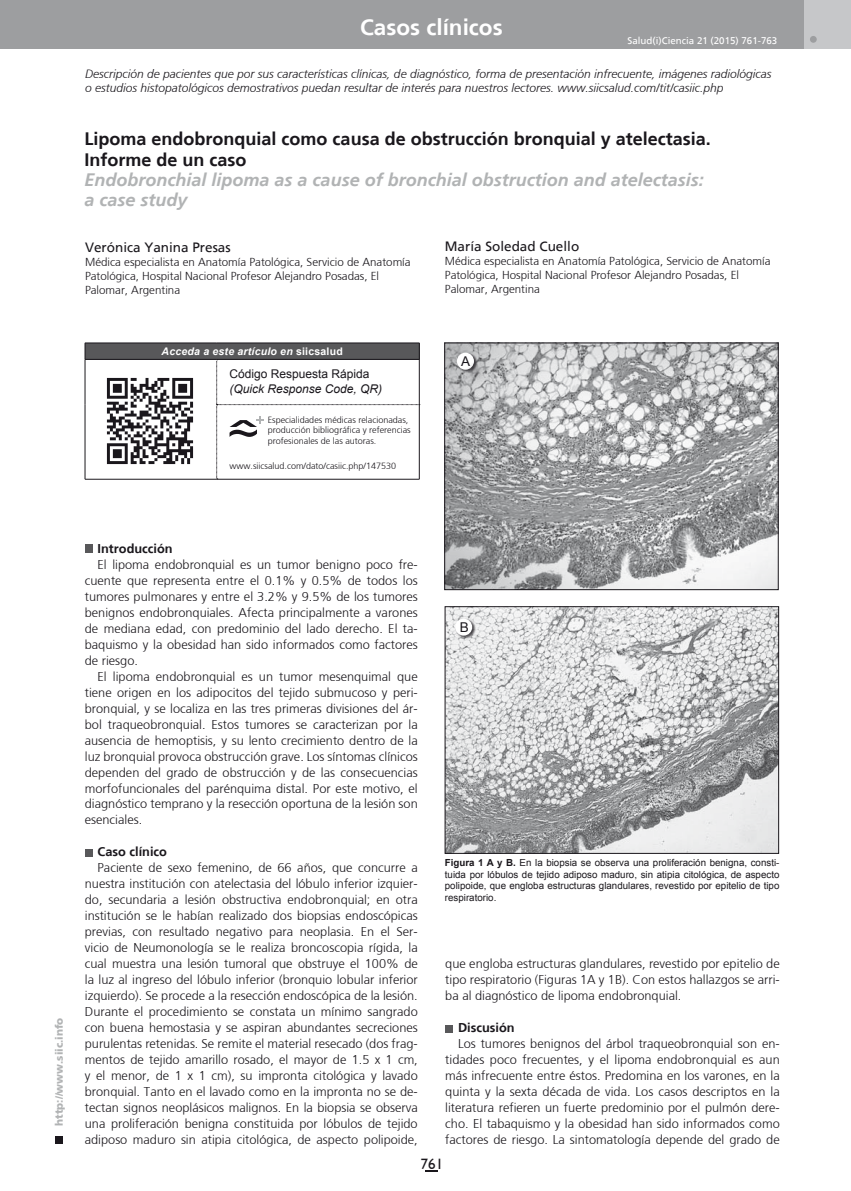
<style>
.page{position:relative;width:851px;height:1191px;background:#fff}
.page>*{position:absolute;margin:0;border:0;box-sizing:border-box;transform-origin:0 0}
.t1{font:700 22.5px "Frutiger";color:#fff}
.t2{font:700 18px/20.2px "Frutiger";color:#1a171c}
.t3{font:italic 700 18px/20.2px "Frutiger";color:#b1b3b4}
.t4{font:15px "Humanist 521 BT";color:#1a171c}
.t5{font:13.5px "Frutiger";color:#1a171c}
.t6{font:13.5px "Arial";color:#1a171c}
.t7{font:300 12.75px/16px "Frutiger";color:#1a171c;text-align:justify}
.t8{font:700 12.75px "Frutiger";color:#1a171c}
.t9{font:italic 300 12px/14.4px "Frutiger";color:#1a171c}
.t10{font:italic 12px "Arial";color:#1a171c}
.t11{font:12px "Arial";color:#1a171c}
.t12{font:300 11.55px/13.8px "Frutiger";color:#1a171c}
.t13{font:italic 700 10.5px "Arial";letter-spacing:.02em;color:#fff}
.t14{font:900 10.5px "Frutiger";color:#b1b3b4}
.t15{font:9.75px/11.7px "Arial";color:#1a171c;text-align:justify}
.t16{font:9.75px "Frutiger";color:#fff}
.t17{font:300 9px/10.5px "Frutiger";color:#1a171c}
.s1{font-style:normal}
.s2{font-weight:700}
</style>
<div class="page">
<div style="left:1px;top:0;width:849px;height:49px;background:#9d9ea0"></div>
<svg style="left:425px;top:1170px;width:13px;height:2px"></svg>
<div style="left:55px;top:1136px;width:8px;height:8px;background:#1a171c"></div>
<div style="left:804px;top:0;width:46px;height:49px;background:#c6c7c9"></div>
<div style="left:809px;top:36px;width:7px;height:7px;background:#9d9ea0;border-radius:50%"></div>
<div style="left:85px;top:343px;width:334px;height:16px;background:#58585a"></div>
<hr style="left:85px;top:359px;width:1px;height:46px;background:#1a171c">
<hr style="left:85px;top:405px;width:1px;height:74px;background:#1a171c">
<hr style="left:85px;top:479px;width:132px;height:1px;background:#1a171c">
<hr style="left:217px;top:479px;width:202px;height:1px;background:#1a171c">
<hr style="left:85px;top:343px;width:132px;height:1px;background:#1a171c">
<svg style="left:85px;top:343px;width:1px;height:16px"></svg>
<hr style="left:85px;top:359px;width:132px;height:1px;background:#1a171c">
<div style="left:85px;top:544px;width:8px;height:8px;background:#58585a"></div>
<div style="left:85px;top:848px;width:8px;height:8px;background:#58585a"></div>
<div style="left:445px;top:1024px;width:7px;height:8px;background:#58585a"></div>
<img style="left:106px;top:377px;width:88px;height:88px">
<img style="left:446px;top:345px;width:330px;height:243px">
<div style="left:444px;top:343px;width:334px;height:247px;border:1px solid #1a171c"></div>
<img style="left:447px;top:608px;width:329px;height:243px">
<div style="left:445px;top:606px;width:333px;height:247px;border:1px solid #1a171c"></div>
<div style="left:456px;top:352px;width:22px;height:21px;background:#1a171c;opacity:.75"></div>
<div style="left:457px;top:353px;width:17px;height:17px;background:#fff;border-radius:50%"></div>
<div style="left:464px;top:359px;width:24px;height:25px;background:#1a171c;opacity:.75"></div>
<div style="left:455px;top:618px;width:21px;height:21px;background:#1a171c;opacity:.75"></div>
<div style="left:455px;top:618px;width:17px;height:17px;background:#fff;border-radius:50%"></div>
<svg style="left:216px;top:343px;width:204px;height:136px"></svg>
<h1 class="t1" style="left:360px;top:14px;width:144px">Casos clínicos</h1>
<p class="t16" style="left:510px;top:33px;width:270px">V. Y. Presas, M. S. Cuello / Salud(i)Ciencia 21 (2016) 775-777</p>
<p class="t16" style="left:627px;top:35px;width:151px">Salud(i)Ciencia 21 (2015) 761-763</p>
<p class="t9" style="left:85px;top:67px;width:688px">Descripción de pacientes que por sus características clínicas, de diagnóstico, forma de presentación infrecuente, imágenes radiológicas o estudios histopatológicos demostrativos puedan resultar de interés para nuestros lectores. www.siicsalud.com/tit/casiic.php</p>
<h2 class="t2" style="left:84px;top:129px;width:628px">Lipoma endobronquial como causa de obstrucción bronquial y atelectasia.<br>Informe de un caso</h2>
<h2 class="t3" style="left:84px;top:169px;width:621px">Endobronchial lipoma as a cause of bronchial obstruction and atelectasis: a case study</h2>
<p class="t5" style="left:85px;top:239px;width:147px">Verónica Yanina Presas</p>
<p class="t12" style="left:85px;top:255px;width:327px">Médica especialista en Anatomía Patológica, Servicio de Anatomía<br>Patológica, Hospital Nacional Profesor Alejandro Posadas, El<br>Palomar, Argentina</p>
<p class="t5" style="left:445px;top:238px;width:136px">María Soledad Cuello</p>
<p class="t12" style="left:445px;top:254px;width:327px">Médica especialista en Anatomía Patológica, Servicio de Anatomía<br>Patológica, Hospital Nacional Profesor Alejandro Posadas, El<br>Palomar, Argentina</p>
<p class="t13" style="left:161px;top:344px;width:183px">Acceda a este artículo en <span class="s1">siicsalud</span></p>
<p class="t11" style="left:229px;top:366px;width:142px">Código Respuesta Rápida</p>
<p class="t10" style="left:229px;top:381px;width:154px">(Quick Response Code, QR)</p>
<p class="t17" style="left:268px;top:414px;width:144px">Especialidades médicas relacionadas, producción bibliográfica y referencias profesionales de las autoras.</p>
<p class="t17" style="left:229px;top:461px;width:168px">www.siicsalud.com/dato/casiic.php/147530</p>
<p class="t6" style="left:461px;top:352px;width:11px">A</p>
<p class="t14" style="left:53px;top:1125px;width:110px;rotate:-90deg">http://www.siic.info</p>
<p class="t8" style="left:98px;top:541px;width:77px">Introducción</p>
<p class="t7" style="left:85px;top:556px;width:334px;text-indent:13px">El lipoma endobronquial es un tumor benigno poco fre&shy;cuente que representa entre el 0.1% y 0.5% de todos los tumores pulmonares y entre el 3.2% y 9.5% de los tumores benignos endobronquiales. Afecta principalmente a varones de mediana edad, con predominio del lado derecho. El ta&shy;baquismo y la obesidad han sido informados como factores de riesgo.</p>
<p class="t7" style="left:85px;top:668px;width:334px;text-indent:13px">El lipoma endobronquial es un tumor mesenquimal que tiene origen en los adipocitos del tejido submucoso y peri&shy;bronquial, y se localiza en las tres primeras divisiones del ár&shy;bol traqueobronquial. Estos tumores se caracterizan por la ausencia de hemoptisis, y su lento crecimiento dentro de la luz bronquial provoca obstrucción grave. Los síntomas clínicos dependen del grado de obstrucción y de las consecuencias morfofuncionales del parénquima distal. Por este motivo, el diagnóstico temprano y la resección oportuna de la lesión son esenciales.</p>
<p class="t8" style="left:98px;top:844px;width:71px">Caso clínico</p>
<p class="t7" style="left:85px;top:860px;width:334px;text-indent:13px">Paciente de sexo femenino, de 66 años, que concurre a nuestra institución con atelectasia del lóbulo inferior izquier&shy;do, secundaria a lesión obstructiva endobronquial; en otra institución se le habían realizado dos biopsias endoscópicas previas, con resultado negativo para neoplasia. En el Ser&shy;vicio de Neumonología se le realiza broncoscopia rígida, la cual muestra una lesión tumoral que obstruye el 100% de la luz al ingreso del lóbulo inferior (bronquio lobular inferior izquierdo). Se procede a la resección endoscópica de la lesión.<br>Durante el procedimiento se constata un mínimo sangrado con buena hemostasia y se aspiran abundantes secreciones purulentas retenidas. Se remite el material resecado (dos frag&shy;mentos de tejido amarillo rosado, el mayor de 1.5 x 1 cm, y el menor, de 1 x 1 cm), su impronta citológica y lavado bronquial. Tanto en el lavado como en la impronta no se de&shy;tectan signos neoplásicos malignos. En la biopsia se observa una proliferación benigna constituida por lóbulos de tejido adiposo maduro sin atipia citológica, de aspecto polipoide,</p>
<p class="t6" style="left:459px;top:618px;width:11px">B</p>
<p class="t15" style="left:445px;top:856px;width:336px"><span class="s2">Figura 1 A y B.</span> En la biopsia se observa una proliferación benigna, consti&shy;tuida por lóbulos de tejido adiposo maduro, sin atipia citológica, de aspecto polipoide, que engloba estructuras glandulares, revestido por epitelio de tipo respiratorio.</p>
<p class="t7" style="left:445px;top:955px;width:336px">que engloba estructuras glandulares, revestido por epitelio de tipo respiratorio (Figuras 1A y 1B). Con estos hallazgos se arri&shy;ba al diagnóstico de lipoma endobronquial.</p>
<p class="t8" style="left:458px;top:1020px;width:58px">Discusión</p>
<p class="t7" style="left:445px;top:1035px;width:336px;text-indent:13px">Los tumores benignos del árbol traqueobronquial son en&shy;tidades poco frecuentes, y el lipoma endobronquial es aun más infrecuente entre éstos. Predomina en los varones, en la quinta y la sexta década de vida. Los casos descriptos en la literatura refieren un fuerte predominio por el pulmón dere&shy;cho. El tabaquismo y la obesidad han sido informados como factores de riesgo. La sintomatología depende del grado de</p>
<p class="t4" style="left:420px;top:1154px;width:24px">761</p>
</div>
